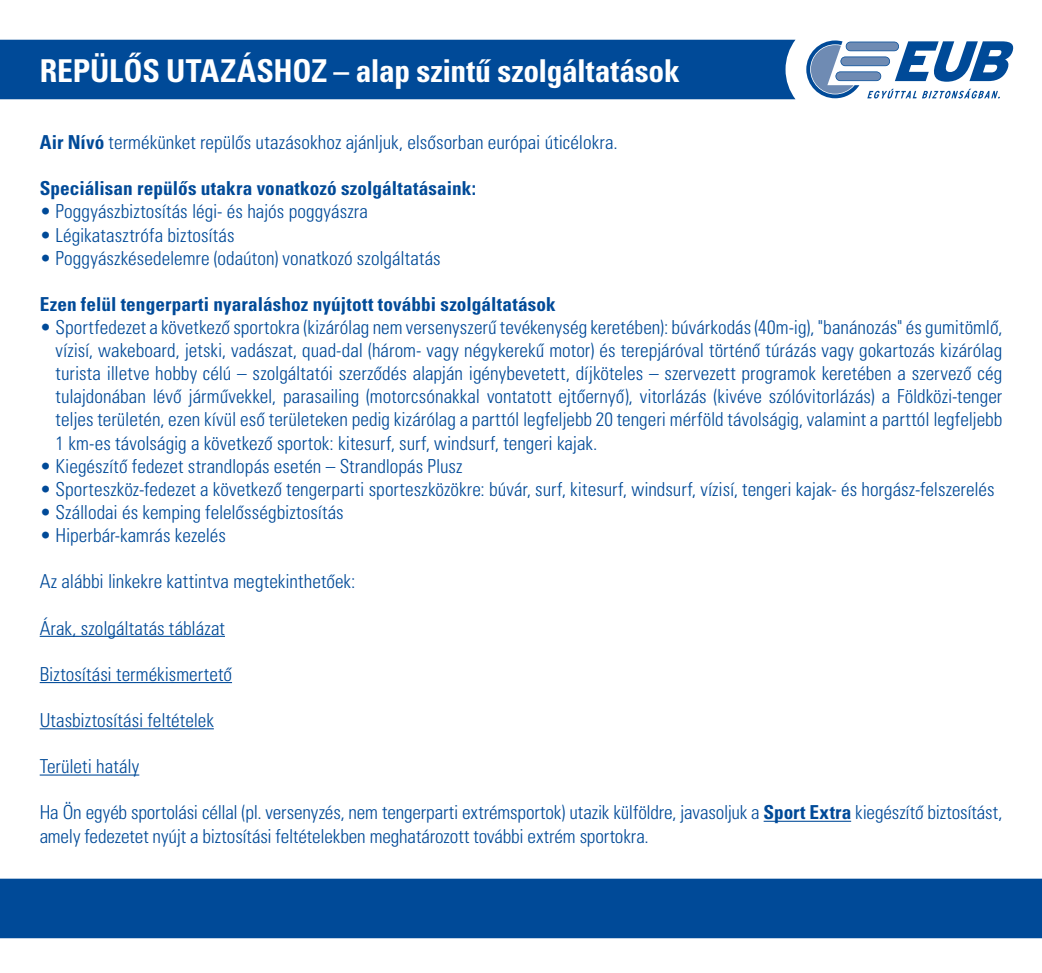
<style>
.page{position:relative;width:1042px;height:973px;background:#fff}
.page>*{position:absolute;margin:0;border:0;box-sizing:border-box;transform-origin:0 0}
.t1{font:31.5px "Univers Cond Bold H";letter-spacing:-.005em;color:#fff}
.t2{font:19.25px/23.1px "Univers Cond Light H";color:#004a98;text-align:justify}
.t3{font:19.25px "Univers Cond Bold H";letter-spacing:.005em;color:#004a98}
.s1{font-family:"Univers Cond Bold H"}
</style>
<div class="page">
<hr style="left:40px;top:635px;width:185px;height:1px;background:#004a98">
<hr style="left:40px;top:682px;width:192px;height:1px;background:#004a98">
<hr style="left:40px;top:728px;width:174px;height:1px;background:#004a98">
<hr style="left:40px;top:774px;width:99px;height:1px;background:#004a98">
<hr style="left:763px;top:820px;width:88px;height:1px;background:#004a98">
<div style="left:0;top:40px;width:795px;height:59px;background:#004a98"></div>
<svg style="left:806px;top:40px;width:208px;height:58px"></svg>
<div style="left:0;top:878px;width:1042px;height:60px;background:#004a98"></div>
<h1 class="t1" style="left:40px;top:51px;width:641px">REPÜLÔS UTAZÁSHOZ – alap szintû szolgáltatások</h1>
<p class="t2" style="left:40px;top:130px;width:579px"><span class="s1">Air Nívó</span> termékünket repülôs utazásokhoz ajánljuk, elsôsorban európai úticélokra.</p>
<p class="t3" style="left:40px;top:176px;width:438px">Speciálisan repülôs utakra vonatkozó szolgáltatásaink:</p>
<p class="t2" style="left:40px;top:200px;width:330px">• Poggyászbiztosítás légi- és hajós poggyászra</p>
<p class="t2" style="left:40px;top:223px;width:196px">• Légikatasztrófa biztosítás</p>
<p class="t2" style="left:40px;top:246px;width:403px">• Poggyászkésedelemre (odaúton) vonatkozó szolgáltatás</p>
<p class="t3" style="left:40px;top:292px;width:518px">Ezen felül tengerparti nyaraláshoz nyújtott további szolgáltatások</p>
<p class="t2" style="left:56px;top:315px;width:948px;text-indent:-16px">• Sportfedezet a következô sportokra (kizárólag nem versenyszerû tevékenység keretében): búvárkodás (40m-ig), "banánozás" és gumitömlô, vízisí, wakeboard, jetski, vadászat, quad-dal (három- vagy négykerekû motor) és terepjáróval történô túrázás vagy gokartozás kizárólag turista illetve hobby célú – szolgáltatói szerzôdés alapján igénybevetett, díjköteles – szervezett programok keretében a szervezô cég tulajdonában lévô jármûvekkel, parasailing (motorcsónakkal vontatott ejtôernyô), vitorlázás (kivéve szólóvitorlázás) a Földközi-tenger teljes területén, ezen kívül esô területeken pedig kizárólag a parttól legfeljebb 20 tengeri mérföld távolságig, valamint a parttól legfeljebb 1 km-es távolságig a következô sportok: kitesurf, surf, windsurf, tengeri kajak.</p>
<p class="t2" style="left:40px;top:454px;width:424px">• Kiegészítô fedezet strandlopás esetén – Strandlopás Plusz</p>
<p class="t2" style="left:40px;top:477px;width:956px">• Sporteszköz-fedezet a következô tengerparti sporteszközökre: búvár, surf, kitesurf, windsurf, vízisí, tengeri kajak- és horgász-felszerelés</p>
<p class="t2" style="left:40px;top:500px;width:305px">• Szállodai és kemping felelôsségbiztosítás</p>
<p class="t2" style="left:40px;top:523px;width:188px">• Hiperbár-kamrás kezelés</p>
<p class="t2" style="left:40px;top:569px;width:317px">Az alábbi linkekre kattintva megtekinthetôek:</p>
<p class="t2" style="left:40px;top:615px;width:187px">Árak, szolgáltatás táblázat</p>
<p class="t2" style="left:40px;top:662px;width:194px">Biztosítási termékismertetô</p>
<p class="t2" style="left:40px;top:708px;width:176px">Utasbiztosítási feltételek</p>
<p class="t2" style="left:40px;top:754px;width:101px">Területi hatály</p>
<p class="t2" style="left:40px;top:800px;width:964px">Ha Ön egyéb sportolási céllal (pl. versenyzés, nem tengerparti extrémsportok) utazik külföldre, javasoljuk a <span class="s1">Sport Extra</span> kiegészítô biztosítást, amely fedezetet nyújt a biztosítási feltételekben meghatározott további extrém sportokra.</p>
</div>
